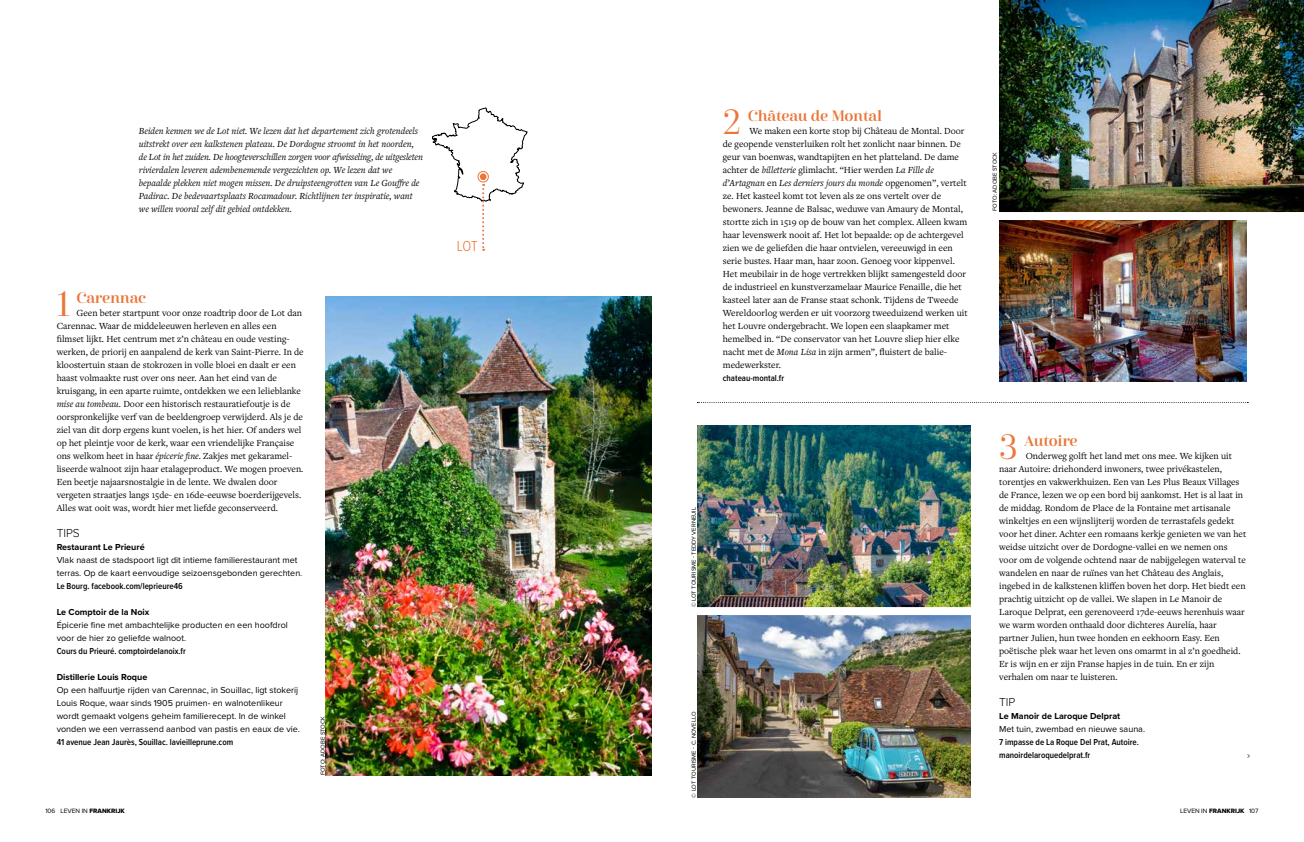
<style>
.page{position:relative;width:1304px;height:842px;background:#fff}
.page>*{position:absolute;margin:0;border:0;box-sizing:border-box;transform-origin:0 0}
.t1{font:15px "Cabrito Didone Nor Dem";letter-spacing:-.02em;color:#ea7638}
.t2{font:300 15px "Proxima Nova Cond";color:#ea7638}
.t3{font:300 12px "Proxima Nova";color:#000}
.t4{font:9.7px/13px "Freight Text Pro";color:#000}
.t5{font:italic 9.7px/13px "Freight Text Pro";color:#000}
.t6{font:9px/13px "Proxima Nova";color:#000}
.t7{font:600 9px/13px "Proxima Nova Cond";color:#000}
.t8{font:700 9px "Proxima Nova";color:#000}
.t9{font:6.5px "Proxima Nova";color:#000}
.t10{font:6px "Proxima Nova";color:#000}
.s1{font-family:"Cabrito Didone Nor Reg";font-size:35px}
.s2{font-style:italic}
.s3{font-family:"Proxima Nova Extrabld"}
</style>
<div class="page">
<img style="left:999px;top:0;width:305px;height:212px">
<img style="left:697px;top:425px;width:274px;height:373px">
<div style="left:677px;top:607px;width:307px;height:8px;background:#fff"></div>
<img style="left:326px;top:296px;width:326px;height:479px">
<img style="left:999px;top:220px;width:247px;height:161px">
<svg style="left:697px;top:402px;width:551px;height:1px"></svg>
<svg style="left:432px;top:108px;width:95px;height:143px"></svg>
<p class="t5" style="left:139px;top:124px;width:286px">Beiden kennen we de Lot niet. We lezen dat het departement zich grotendeels uitstrekt over een kalkstenen plateau. De Dordogne stroomt in het noorden, de Lot in het zuiden. De hoogteverschillen zorgen voor afwisseling, de uitgesleten rivierdalen leveren adembenemende vergezichten op. We lezen dat we bepaalde plekken niet mogen missen. De druipsteengrotten van Le Gouffre de Padirac. De bedevaartsplaats Rocamadour. Richtlijnen ter inspiratie, want we willen vooral zelf dit gebied ontdekken.</p>
<h1 class="t1" style="left:57px;top:289px;width:91px"><span class="s1">1</span> Carennac</h1>
<p class="t4" style="left:57px;top:306px;width:249px;text-indent:20px">Geen beter startpunt voor onze roadtrip door de Lot dan Carennac. Waar de middeleeuwen herleven en alles een filmset lijkt. Het centrum met z’n château en oude vesting&shy;werken, de priorij en aanpalend de kerk van Saint-Pierre. In de kloostertuin staan de stokrozen in volle bloei en daalt er een haast volmaakte rust over ons neer. Aan het eind van de kruisgang, in een aparte ruimte, ontdekken we een lelieblanke <span class="s2">mise au tombeau</span>. Door een historisch restauratiefoutje is de oorspronkelijke verf van de beeldengroep verwijderd. Als je de ziel van dit dorp ergens kunt voelen, is het hier. Of anders wel op het pleintje voor de kerk, waar een vriendelijke Française ons welkom heet in haar <span class="s2">épicerie fine</span>. Zakjes met gekaramel&shy;liseerde walnoot zijn haar etalageproduct. We mogen proeven.<br>Een beetje najaarsnostalgie in de lente. We dwalen door vergeten straatjes langs 15de- en 16de-eeuwse boerderijgevels.<br>Alles wat ooit was, wordt hier met liefde geconserveerd.</p>
<p class="t3" style="left:57px;top:524px;width:25px">TIPS</p>
<p class="t8" style="left:57px;top:540px;width:90px">Restaurant Le Prieuré</p>
<p class="t6" style="left:57px;top:553px;width:247px">Vlak naast de stadspoort ligt dit intieme familierestaurant met terras. Op de kaart eenvoudige seizoensgebonden gerechten.</p>
<p class="t7" style="left:57px;top:579px;width:128px">Le Bourg. facebook.com/leprieure46</p>
<p class="t8" style="left:57px;top:605px;width:94px">Le Comptoir de la Noix</p>
<p class="t6" style="left:57px;top:618px;width:233px">Épicerie fine met ambachtelijke producten en een hoofdrol voor de hier zo geliefde walnoot.</p>
<p class="t7" style="left:57px;top:644px;width:131px">Cours du Prieuré. comptoirdelanoix.fr</p>
<p class="t8" style="left:57px;top:670px;width:92px">Distillerie Louis Roque</p>
<p class="t6" style="left:57px;top:683px;width:245px">Op een halfuurtje rijden van Carennac, in Souillac, ligt stokerij Louis Roque, waar sinds 1905 pruimen- en walnotenlikeur wordt gemaakt volgens geheim familierecept. In de winkel vonden we een verrassend aanbod van pastis en eaux de vie.</p>
<p class="t7" style="left:57px;top:735px;width:178px">41 avenue Jean Jaurès, Souillac. lavieilleprune.com</p>
<p class="t10" style="left:318px;top:775px;width:60px;rotate:-90deg">FOTO: ADOBE STOCK</p>
<h1 class="t2" style="left:457px;top:235px;width:22px">LOT</h1>
<p class="t10" style="left:689px;top:607px;width:101px;rotate:-90deg">© LOT TOURISME - TEDDY VERNEUIL</p>
<p class="t10" style="left:689px;top:798px;width:87px;rotate:-90deg">© LOT TOURISME - C. NOVELLO</p>
<h1 class="t1" style="left:723px;top:107px;width:161px"><span class="s1">2</span> Château de Montal</h1>
<p class="t4" style="left:723px;top:124px;width:246px;text-indent:27px">We maken een korte stop bij Château de Montal. Door de geopende vensterluiken rolt het zonlicht naar binnen. De geur van boenwas, wandtapijten en het platteland. De dame achter de <span class="s2">billetterie</span> glimlacht. “Hier werden <span class="s2">La Fille de d’Artagnan</span> en <span class="s2">Les derniers jours du monde</span> opgenomen”, vertelt ze. Het kasteel komt tot leven als ze ons vertelt over de bewoners. Jeanne de Balsac, weduwe van Amaury de Montal, stortte zich in 1519 op de bouw van het complex. Alleen kwam haar levenswerk nooit af. Het lot bepaalde: op de achtergevel zien we de geliefden die haar ontvielen, vereeuwigd in een serie bustes. Haar man, haar zoon. Genoeg voor kippenvel.<br>Het meubilair in de hoge vertrekken blijkt samengesteld door de industrieel en kunstverzamelaar Maurice Fenaille, die het kasteel later aan de Franse staat schonk. Tijdens de Tweede Wereldoorlog werden er uit voorzorg tweeduizend werken uit het Louvre ondergebracht. We lopen een slaapkamer met hemelbed in. “De conservator van het Louvre sliep hier elke nacht met de <span class="s2">Mona Lisa</span> in zijn armen”, fluistert de balie&shy;medewerkster.</p>
<p class="t7" style="left:723px;top:371px;width:63px">chateau-montal.fr</p>
<p class="t10" style="left:990px;top:211px;width:60px;rotate:-90deg">FOTO: ADOBE STOCK</p>
<h1 class="t1" style="left:999px;top:432px;width:80px"><span class="s1">3</span> Autoire</h1>
<p class="t4" style="left:999px;top:449px;width:249px;text-indent:27px">Onderweg golft het land met ons mee. We kijken uit naar Autoire: driehonderd inwoners, twee privékastelen, torentjes en vakwerkhuizen. Een van Les Plus Beaux Villages de France, lezen we op een bord bij aankomst. Het is al laat in de middag. Rondom de Place de la Fontaine met artisanale winkeltjes en een wijnslijterij worden de terrastafels gedekt voor het diner. Achter een romaans kerkje genieten we van het weidse uitzicht over de Dordogne-vallei en we nemen ons voor om de volgende ochtend naar de nabijgelegen waterval te wandelen en naar de ruïnes van het Château des Anglais, ingebed in de kalkstenen kliffen boven het dorp. Het biedt een prachtig uitzicht op de vallei. We slapen in Le Manoir de Laroque Delprat, een gerenoveerd 17de-eeuws herenhuis waar we warm worden onthaald door dichteres Aurelía, haar partner Julien, hun twee honden en eekhoorn Easy. Een poëtische plek waar het leven ons omarmt in al z’n goedheid.<br>Er is wijn en er zijn Franse hapjes in de tuin. En er zijn verhalen om naar te luisteren.</p>
<p class="t3" style="left:999px;top:693px;width:18px">TIP</p>
<p class="t8" style="left:999px;top:709px;width:123px">Le Manoir de Laroque Delprat</p>
<p class="t6" style="left:999px;top:722px;width:147px">Met tuin, zwembad en nieuwe sauna.</p>
<p class="t7" style="left:999px;top:735px;width:141px">7 impasse de La Roque Del Prat, Autoire. manoirdelaroquedelprat.fr</p>
<p class="t9" style="left:45px;top:806px;width:81px">106 LEVEN IN <span class="s3">FRANKRIJK</span></p>
<p class="t9" style="left:1180px;top:806px;width:80px">LEVEN IN <span class="s3">FRANKRIJK</span> 107</p>
</div>
